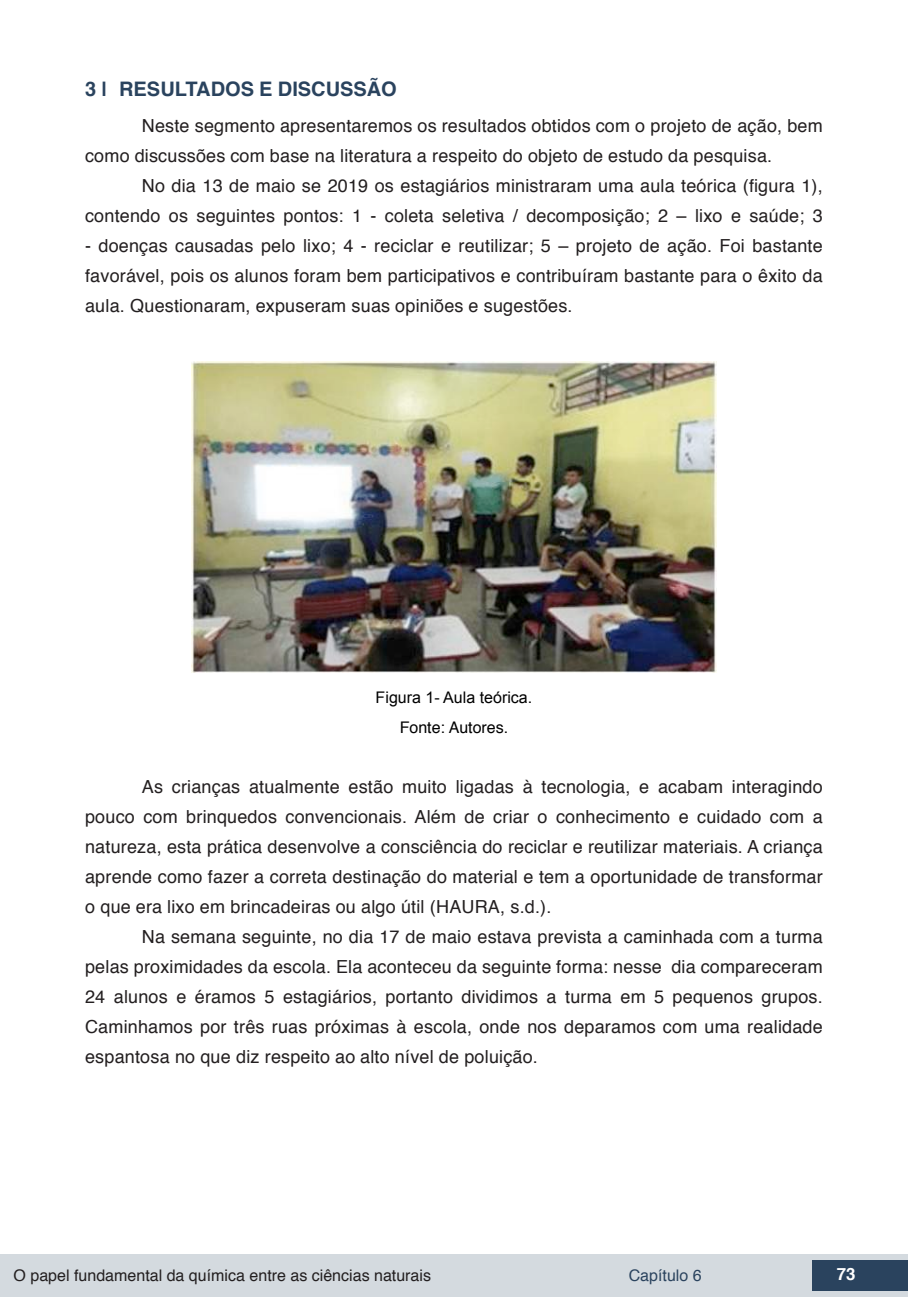
<style>
.page{position:relative;width:908px;height:1304px;background:#fff}
.page>*{position:absolute;margin:0;border:0;box-sizing:border-box;transform-origin:0 0}
.t1{font:700 20px "Helvetica";color:#2a435e}
.t2{font:18px/30px "Helvetica";letter-spacing:.01em;color:#231f20;text-align:justify}
.t3{font:700 16.8px "Helvetica";color:#fff}
.t4{font:16px "Helvetica";color:#231f20}
.t5{font:16px "Arial";color:#000}
.t6{font:16px "Helvetica";color:#000}
.t7{font:16px "Helvetica";color:#2a435e}
</style>
<div class="page">
<div style="left:0;top:1254px;width:906px;height:43px;background:#d4dadf"></div>
<div style="left:812px;top:1261px;width:95px;height:30px;background:#2a435e"></div>
<img style="left:191px;top:362px;width:525px;height:310px">
<p class="t1" style="left:85px;top:73px;width:313px">3 | RESULTADOS E DISCUSSÃO</p>
<p class="t2" style="left:85px;top:111px;width:738px;text-indent:57px">Neste segmento apresentaremos os resultados obtidos com o projeto de ação, bem como discussões com base na literatura a respeito do objeto de estudo da pesquisa.</p>
<p class="t2" style="left:85px;top:171px;width:738px;text-align:right">No dia 13 de maio se 2019 os estagiários ministraram uma aula teórica (figura 1), contendo os seguintes pontos: 1 - coleta seletiva / decomposição; 2 – lixo e saúde; 3</p>
<p class="t2" style="left:85px;top:231px;width:738px">- doenças causadas pelo lixo; 4 - reciclar e reutilizar; 5 – projeto de ação. Foi bastante favorável, pois os alunos foram bem participativos e contribuíram bastante para o êxito da aula. Questionaram, expuseram suas opiniões e sugestões.</p>
<p class="t5" style="left:375px;top:687px;width:158px">Figura 1- Aula teórica.</p>
<p class="t6" style="left:399px;top:715px;width:110px">Fonte: Autores.</p>
<p class="t2" style="left:85px;top:772px;width:738px;text-indent:57px">As crianças atualmente estão muito ligadas à tecnologia, e acabam interagindo pouco com brinquedos convencionais. Além de criar o conhecimento e cuidado com a natureza, esta prática desenvolve a consciência do reciclar e reutilizar materiais. A criança aprende como fazer a correta destinação do material e tem a oportunidade de transformar o que era lixo em brincadeiras ou algo útil (HAURA, s.d.).</p>
<p class="t2" style="left:85px;top:922px;width:738px;text-indent:57px">Na semana seguinte, no dia 17 de maio estava prevista a caminhada com a turma pelas proximidades da escola. Ela aconteceu da seguinte forma: nesse dia compareceram 24 alunos e éramos 5 estagiários, portanto dividimos a turma em 5 pequenos grupos.<br>Caminhamos por três ruas próximas à escola, onde nos deparamos com uma realidade espantosa no que diz respeito ao alto nível de poluição.</p>
<p class="t4" style="left:14px;top:1263px;width:419px">O papel fundamental da química entre as ciências naturais</p>
<p class="t7" style="left:628px;top:1263px;width:74px">Capítulo 6</p>
<p class="t3" style="left:836px;top:1261px;width:20px">73</p>
</div>
